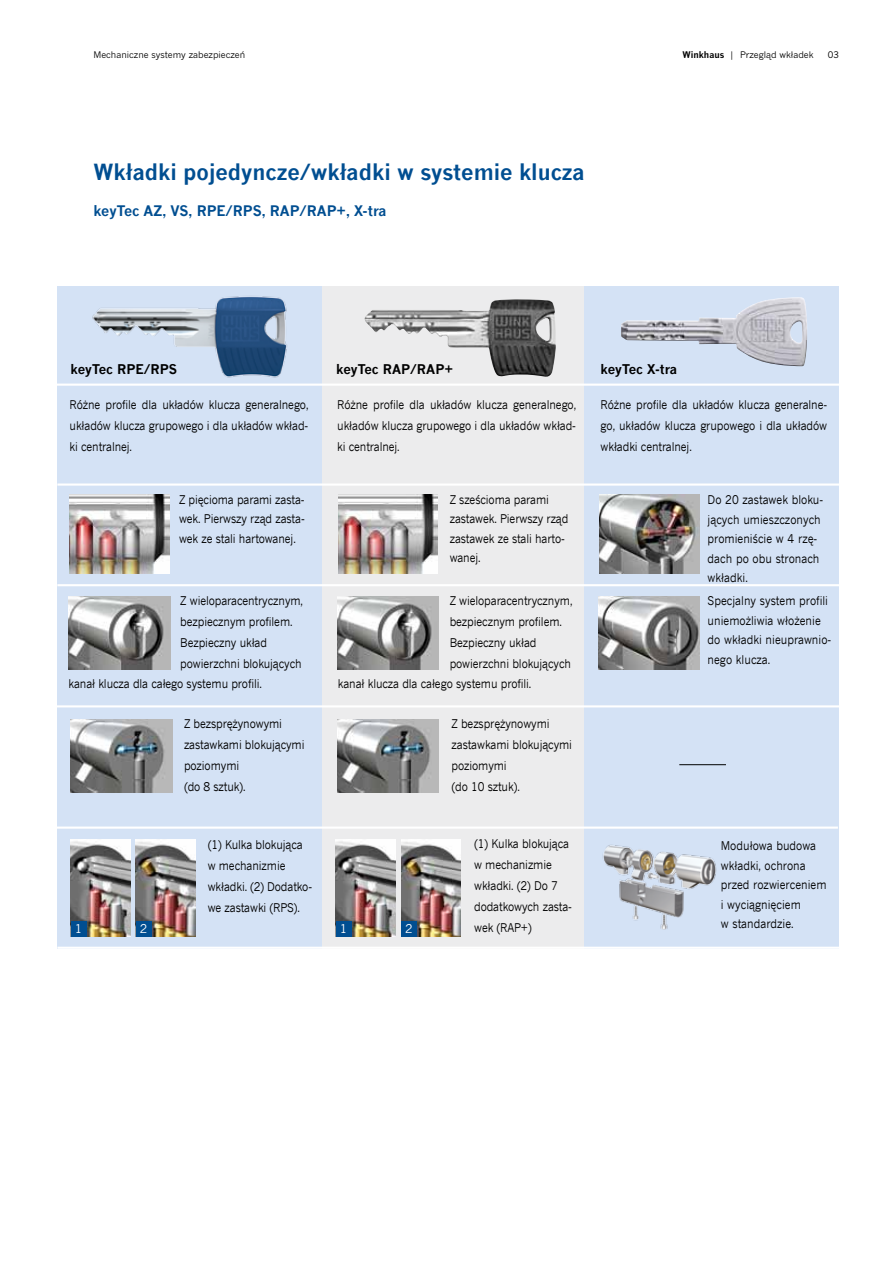
<style>
.page{position:relative;width:893px;height:1263px;background:#fff}
.page>*{position:absolute;margin:0;border:0;box-sizing:border-box;transform-origin:0 0}
.t1{font:700 21.75px "News Gothic CE";color:#004e91}
.t2{font:700 14.25px "News Gothic CE";color:#004e91}
.t3{font:700 13.2px "News Gothic CE";color:#000}
.t4{font:12px/21px "News Gothic CE";letter-spacing:-.01em;color:#000;scale:.9 1}
.t5{font:12px "News Gothic MT Pro";color:#fff}
.t6{font:9px "News Gothic MT Pro";color:#000}
.s1{font-weight:700}
</style>
<div class="page">
<div style="left:584px;top:286px;width:255px;height:663px;background:#d4e2f5"></div>
<div style="left:57px;top:286px;width:266px;height:663px;background:#d4e2f5"></div>
<div style="left:323px;top:286px;width:261px;height:663px;background:#ececed"></div>
<hr style="left:50px;top:826px;width:788px;height:3px;background:#fff">
<hr style="left:57px;top:483px;width:784px;height:3px;background:#fff">
<hr style="left:52px;top:384px;width:789px;height:2px;background:#fff">
<hr style="left:57px;top:584px;width:792px;height:2px;background:#fff">
<hr style="left:56px;top:705px;width:785px;height:2px;background:#fff">
<hr style="left:57px;top:947px;width:784px;height:2px;background:#fff">
<hr style="left:679px;top:764px;width:47px;height:1px;background:#000">
<img style="left:603px;top:844px;width:114px;height:86px">
<img style="left:621px;top:297px;width:186px;height:69px">
<img style="left:87px;top:296px;width:209px;height:90px">
<img style="left:364px;top:299px;width:192px;height:78px">
<img style="left:337px;top:596px;width:101px;height:74px">
<img style="left:337px;top:719px;width:101px;height:74px">
<img style="left:338px;top:494px;width:99px;height:79px">
<img style="left:600px;top:494px;width:99px;height:79px">
<img style="left:598px;top:596px;width:102px;height:74px">
<img style="left:70px;top:494px;width:99px;height:79px">
<img style="left:71px;top:719px;width:101px;height:74px">
<img style="left:69px;top:596px;width:101px;height:74px">
<img style="left:71px;top:839px;width:59px;height:98px">
<img style="left:136px;top:839px;width:59px;height:98px">
<div style="left:136px;top:921px;width:16px;height:16px;background:#004e91"></div>
<div style="left:71px;top:921px;width:15px;height:16px;background:#004e91"></div>
<img style="left:336px;top:839px;width:59px;height:98px">
<img style="left:401px;top:839px;width:60px;height:98px">
<div style="left:401px;top:921px;width:16px;height:16px;background:#004e91"></div>
<div style="left:336px;top:921px;width:16px;height:16px;background:#004e91"></div>
<p class="t6" style="left:94px;top:49px;width:153px">Mechaniczne systemy zabezpieczeń</p>
<p class="t6" style="left:682px;top:49px;width:132px"><span class="s1">Winkhaus</span> | Przegląd wkładek</p>
<p class="t6" style="left:828px;top:49px;width:13px">03</p>
<h1 class="t1" style="left:94px;top:158px;width:493px">Wkładki pojedyncze/wkładki w systemie klucza</h1>
<p class="t2" style="left:94px;top:202px;width:294px">keyTec AZ, VS, RPE/RPS, RAP/RAP+, X-tra</p>
<p class="t3" style="left:71px;top:361px;width:108px">keyTec RPE/RPS</p>
<p class="t4" style="left:70px;top:394px;width:267px;text-align:justify">Różne profile dla układów klucza generalnego, układów klucza grupowego i dla układów wkład&shy;ki centralnej.</p>
<p class="t4" style="left:179px;top:490px;width:141px;line-height:19.5px;text-align:justify">Z pięcioma parami zasta&shy;wek. Pierwszy rząd zasta&shy;wek ze stali hartowanej.</p>
<p class="t4" style="left:180px;top:590px;width:138px">Z wieloparacentrycznym, bezpiecznym profilem.<br>Bezpieczny układ powierzchni blokujących</p>
<p class="t4" style="left:69px;top:673px;width:216px">kanał klucza dla całego systemu profili.</p>
<p class="t4" style="left:184px;top:713px;width:135px">Z bezsprężynowymi zastawkami blokującymi poziomymi<br>(do 8 sztuk).</p>
<p class="t4" style="left:208px;top:834px;width:118px">(1) Kulka blokująca w mechanizmie wkładki. (2) Dodatko&shy;we zastawki (RPS).</p>
<p class="t3" style="left:336px;top:361px;width:118px">keyTec RAP/RAP+</p>
<p class="t4" style="left:337px;top:394px;width:267px;text-align:justify">Różne profile dla układów klucza generalnego, układów klucza grupowego i dla układów wkład&shy;ki centralnej.</p>
<p class="t4" style="left:450px;top:490px;width:133px;line-height:19.5px">Z sześcioma parami zastawek. Pierwszy rząd zastawek ze stali harto&shy;wanej.</p>
<p class="t4" style="left:450px;top:590px;width:138px">Z wieloparacentrycznym, bezpiecznym profilem.<br>Bezpieczny układ powierzchni blokujących</p>
<p class="t4" style="left:338px;top:673px;width:216px">kanał klucza dla całego systemu profili.</p>
<p class="t4" style="left:452px;top:713px;width:135px">Z bezsprężynowymi zastawkami blokującymi poziomymi<br>(do 10 sztuk).</p>
<p class="t4" style="left:474px;top:833px;width:110px">(1) Kulka blokująca w mechanizmie wkładki. (2) Do 7 dodatkowych zasta-</p>
<p class="t5" style="left:75px;top:921px;width:9px">1</p>
<p class="t5" style="left:140px;top:921px;width:9px">2</p>
<p class="t5" style="left:340px;top:921px;width:9px">1</p>
<p class="t5" style="left:405px;top:921px;width:9px">2</p>
<p class="t4" style="left:474px;top:917px;width:66px">wek (RAP+)</p>
<p class="t3" style="left:601px;top:361px;width:78px">keyTec X-tra</p>
<p class="t4" style="left:601px;top:394px;width:253px;text-align:justify">Różne profile dla układów klucza generalne&shy;go, układów klucza grupowego i dla układów wkładki centralnej.</p>
<p class="t4" style="left:708px;top:490px;width:130px;line-height:19.5px">Do 20 zastawek bloku&shy;jących umieszczonych promieniście w 4 rzę&shy;dach po obu stronach wkładki.</p>
<p class="t4" style="left:708px;top:591px;width:139px;line-height:19.5px">Specjalny system profili uniemożliwia włożenie do wkładki nieuprawnio&shy;nego klucza.</p>
<p class="t4" style="left:721px;top:836px;width:119px;line-height:19.5px">Modułowa budowa wkładki, ochrona przed rozwierceniem i wyciągnięciem<br>w standardzie.</p>
</div>
